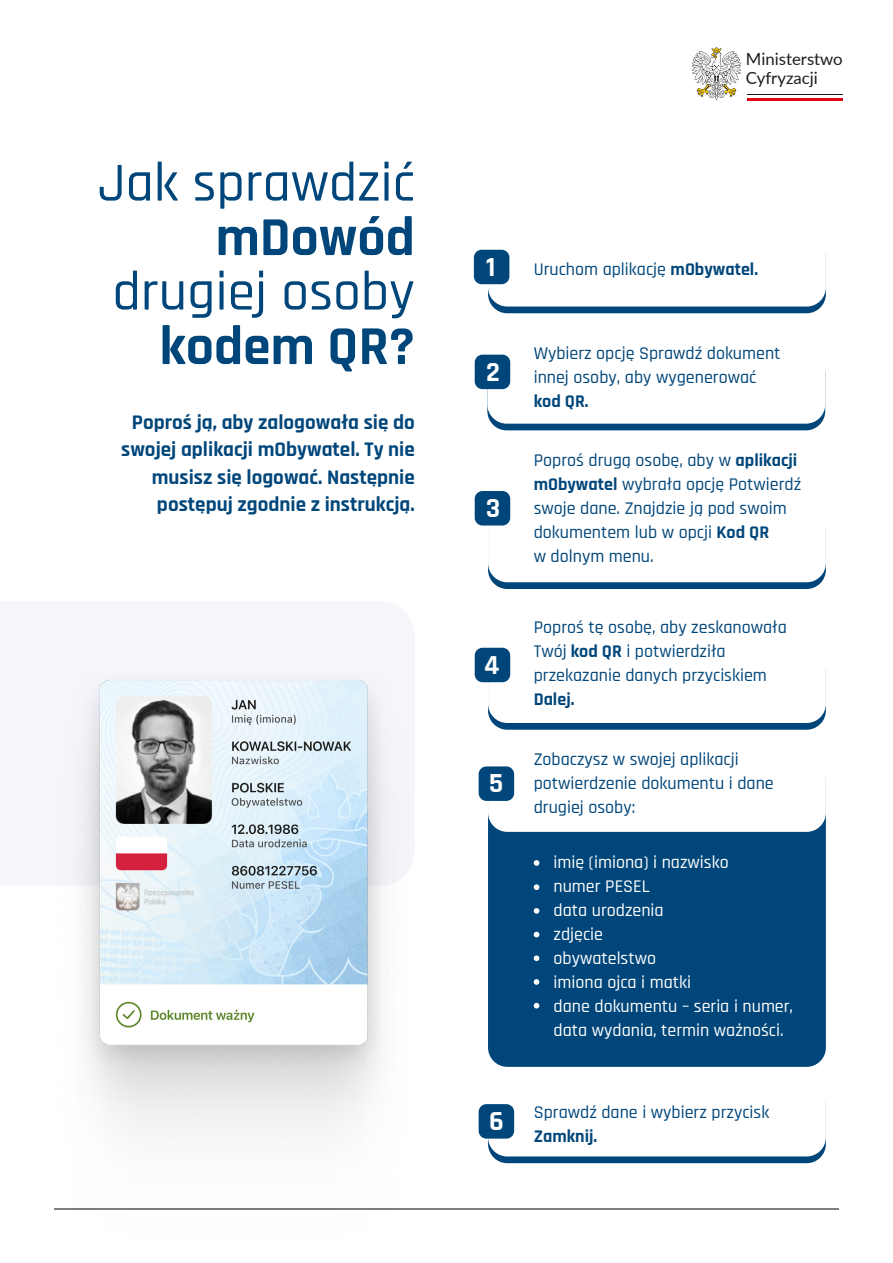
<style>
.page{position:relative;width:893px;height:1263px;background:#fff}
.page>*{position:absolute;margin:0;border:0;box-sizing:border-box;transform-origin:0 0}
.t1{font:500 55.5px "Rajdhani";color:#00467a}
.t2{font:700 55.5px "Rajdhani";color:#00467a}
.t3{font:700 27.9px "Rajdhani";color:#fff}
.t4{font:700 21px/27px "Rajdhani";color:#00467a;text-align:right}
.t5{font:500 18px/24px "Rajdhani";color:#00467a}
.t6{font:500 18px/24px "Rajdhani";color:#fff}
.t7{font:700 18px "Rajdhani";color:#00467a}
.t8{font:16.8px/18.8px "Lato";color:#1c1c1c}
.s1{font-weight:700}
</style>
<div class="page">
<div style="left:0;top:602px;width:414px;height:283px;background:#f4f6fb"></div>
<svg style="left:488px;top:512px;width:338px;height:77px;background:#0b4d7f"></svg>
<div style="left:488px;top:442px;width:338px;height:140px;background:#fff;border-radius:19px"></div>
<div style="left:487px;top:353px;width:338px;height:77px;background:#00467a;border-radius:19px"></div>
<div style="left:487px;top:325px;width:338px;height:99px;background:#fff;border-radius:19px"></div>
<div style="left:488px;top:236px;width:338px;height:77px;background:#00467a;border-radius:19px"></div>
<div style="left:488px;top:230px;width:338px;height:77px;background:#fff;border-radius:19px"></div>
<img style="left:43px;top:673px;width:392px;height:536px">
<div style="left:488px;top:653px;width:338px;height:77px;background:#00467a;border-radius:19px"></div>
<div style="left:488px;top:600px;width:338px;height:123px;background:#fff;border-radius:19px"></div>
<div style="left:488px;top:762px;width:338px;height:305px;background:#00467a;border-radius:19px"></div>
<div style="left:488px;top:735px;width:338px;height:97px;background:#fff;border-radius:19px"></div>
<svg style="left:534px;top:860px;width:5px;height:6px"></svg>
<svg style="left:534px;top:884px;width:5px;height:6px"></svg>
<svg style="left:534px;top:955px;width:5px;height:6px"></svg>
<svg style="left:534px;top:908px;width:5px;height:6px"></svg>
<svg style="left:534px;top:979px;width:5px;height:6px"></svg>
<svg style="left:534px;top:932px;width:5px;height:5px"></svg>
<svg style="left:534px;top:1003px;width:5px;height:5px"></svg>
<svg style="left:488px;top:1086px;width:338px;height:77px;background:#115283"></svg>
<div style="left:488px;top:1079px;width:338px;height:77px;background:#fff;border-radius:19px"></div>
<div style="left:474px;top:250px;width:35px;height:34px;background:#00467a;border-radius:8px"></div>
<div style="left:475px;top:355px;width:35px;height:34px;background:#00467a;border-radius:8px"></div>
<div style="left:475px;top:491px;width:35px;height:34px;background:#00467a;border-radius:8px"></div>
<div style="left:475px;top:648px;width:35px;height:34px;background:#00467a;border-radius:8px"></div>
<div style="left:479px;top:766px;width:35px;height:35px;background:#00467a;border-radius:8px"></div>
<div style="left:479px;top:1104px;width:35px;height:34px;background:#00467a;border-radius:8px"></div>
<hr style="left:54px;top:1209px;width:785px;height:1px;background:#000">
<hr style="left:747px;top:98px;width:96px;height:3px;background:#e30512">
<hr style="left:747px;top:94px;width:96px;height:1px;background:#1c1c1c">
<svg style="left:692px;top:47px;width:49px;height:54px"></svg>
<h1 class="t1" style="left:98px;top:151px;width:319px">Jak sprawdzić</h1>
<h1 class="t2" style="left:216px;top:203px;width:201px">mDowód</h1>
<h1 class="t1" style="left:112px;top:260px;width:304px">drugiej osoby</h1>
<h1 class="t2" style="left:160px;top:312px;width:257px">kodem QR?</h1>
<p class="t4" style="left:121px;top:410px;width:295px">Poproś ją, aby zalogowała się do swojej aplikacji mObywatel. Ty nie musisz się logować. Następnie postępuj zgodnie z instrukcją.</p>
<p class="t8" style="left:746px;top:49px;width:98px">Ministerstwo<br>Cyfryzacji</p>
<h2 class="t3" style="left:486px;top:250px;width:11px">1</h2>
<h2 class="t3" style="left:486px;top:355px;width:15px">2</h2>
<h2 class="t3" style="left:486px;top:491px;width:16px">3</h2>
<h2 class="t3" style="left:484px;top:648px;width:17px">4</h2>
<h2 class="t3" style="left:489px;top:766px;width:16px">5</h2>
<h2 class="t3" style="left:489px;top:1104px;width:16px">6</h2>
<p class="t5" style="left:534px;top:258px;width:226px">Uruchom aplikację <span class="s1">mObywatel.</span></p>
<p class="t5" style="left:534px;top:341px;width:248px">Wybierz opcję Sprawdź dokument innej osoby, aby wygenerować</p>
<p class="t7" style="left:534px;top:390px;width:56px">kod QR.</p>
<p class="t5" style="left:534px;top:448px;width:269px">Poproś drugą osobę, aby w <span class="s1">aplikacji mObywatel</span> wybrała opcję Potwierdź swoje dane. Znajdzie ją pod swoim dokumentem lub w opcji <span class="s1">Kod QR<br></span>w dolnym menu.</p>
<p class="t5" style="left:534px;top:616px;width:255px">Poproś tę osobę, aby zeskanowała<br>Twój <span class="s1">kod QR</span> i potwierdziła przekazanie danych przyciskiem</p>
<p class="t7" style="left:534px;top:688px;width:42px">Dalej.</p>
<p class="t5" style="left:534px;top:748px;width:242px">Zobaczysz w swojej aplikacji potwierdzenie dokumentu i dane drugiej osoby:</p>
<p class="t6" style="left:554px;top:851px;width:241px">imię (imiona) i nazwisko<br>numer PESEL<br>data urodzenia<br>zdjęcie<br>obywatelstwo<br>imiona ojca i matki<br>dane dokumentu – seria i numer, data wydania, termin ważności.</p>
<p class="t5" style="left:534px;top:1100px;width:237px">Sprawdź dane i wybierz przycisk</p>
<p class="t7" style="left:534px;top:1125px;width:65px">Zamknij.</p>
</div>
